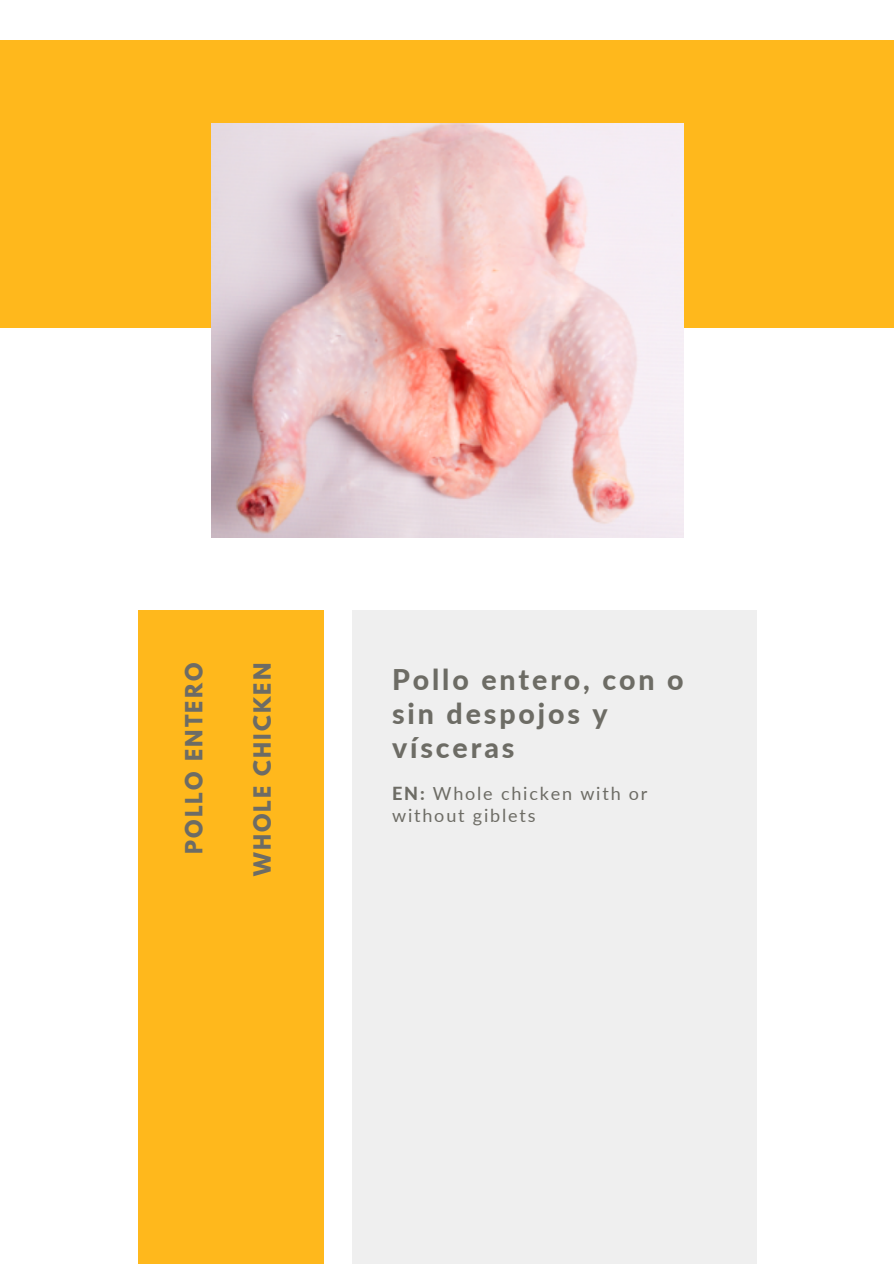
<style>
.page{position:relative;width:894px;height:1264px;background:#fff}
.page>*{position:absolute;margin:0;border:0;box-sizing:border-box;transform-origin:0 0}
.t1{font:800 28.5px/33.8px "Lato";letter-spacing:.1em;color:#6d6c65}
.t2{font:700 21px "League Spartan";letter-spacing:.1em;color:#6d6c65}
.t3{font:18px/21.5px "Lato";letter-spacing:.1em;color:#6d6c65}
.s1{font-weight:800}
</style>
<div class="page">
<div style="left:0;top:40px;width:893px;height:287px;background:#ffb81c"></div>
<div style="left:352px;top:609px;width:404px;height:654px;background:#efefef"></div>
<div style="left:138px;top:609px;width:186px;height:654px;background:#ffb81c"></div>
<img style="left:212px;top:123px;width:470px;height:414px">
<p class="t2" style="left:184px;top:854px;width:193px;rotate:-90deg">POLLO ENTERO</p>
<p class="t2" style="left:252px;top:876px;width:215px;rotate:-90deg">WHOLE CHICKEN</p>
<p class="t1" style="left:392px;top:662px;width:293px">Pollo entero, con o sin despojos y vísceras</p>
<p class="t3" style="left:392px;top:782px;width:257px"><span class="s1">EN:</span> Whole chicken with or without giblets</p>
</div>
